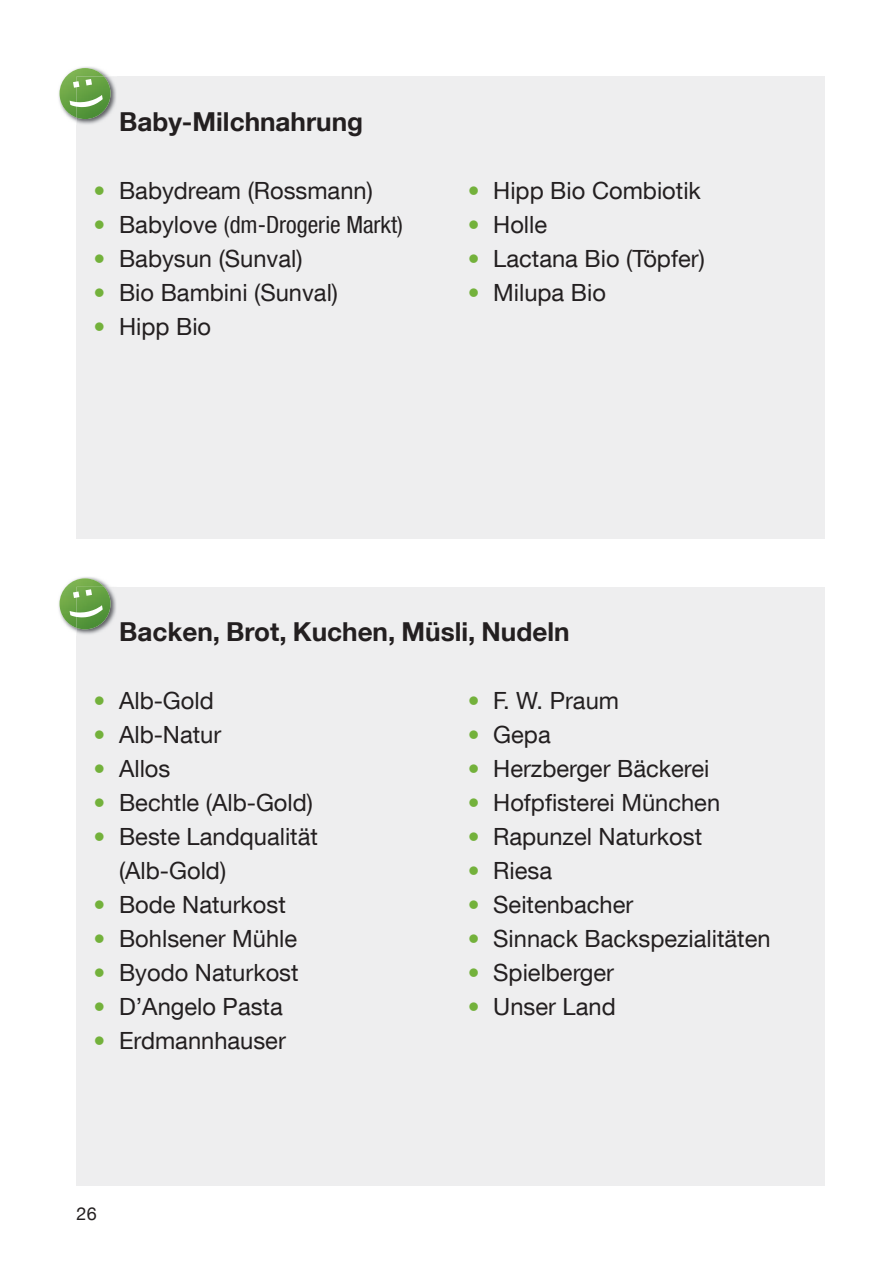
<style>
.page{position:relative;width:893px;height:1263px;background:#fff}
.page>*{position:absolute;margin:0;border:0;box-sizing:border-box;transform-origin:0 0}
.t1{font:700 26.1px "Helvetica Neue LT Com";color:#231f20}
.t2{font:23.7px/33.9px "Helvetica Neue LT Com";color:#231f20}
.t3{font:condensed 23.7px "Helvetica Neue LT Com";color:#231f20}
.t4{font:18px "Helvetica Neue LT Com";color:#231f20}
.s1{color:#73b13b}
.s2{font-stretch:normal;color:#73b13b}
.s3{font-stretch:normal}
</style>
<div class="page">
<div style="left:77px;top:587px;width:748px;height:598px;background:#eeeeef"></div>
<img style="left:58px;top:577px;width:52px;height:58px">
<img style="left:77px;top:590px;width:39px;height:45px">
<img style="left:60px;top:578px;width:44px;height:50px">
<img style="left:77px;top:587px;width:34px;height:42px">
<svg style="left:70px;top:589px;width:33px;height:28px"></svg>
<div style="left:77px;top:77px;width:748px;height:462px;background:#eeeeef"></div>
<img style="left:58px;top:67px;width:59px;height:58px">
<img style="left:77px;top:77px;width:40px;height:48px">
<img style="left:60px;top:68px;width:44px;height:50px">
<img style="left:77px;top:77px;width:34px;height:42px">
<svg style="left:70px;top:79px;width:33px;height:28px"></svg>
<p class="t1" style="left:119px;top:105px;width:246px">Baby-Milchnahrung</p>
<p class="t2" style="left:94px;top:173px;width:281px"><span class="s1">•</span> Babydream (Rossmann)</p>
<p class="t3" style="left:94px;top:211px;width:311px"><span class="s2">•</span> <span class="s3">Babylove</span> (dm-Drogerie Markt)</p>
<p class="t2" style="left:94px;top:241px;width:210px"><span class="s1">•</span> Babysun (Sunval)</p>
<p class="t2" style="left:94px;top:275px;width:246px"><span class="s1">•</span> Bio Bambini (Sunval)</p>
<p class="t2" style="left:94px;top:309px;width:119px"><span class="s1">•</span> Hipp Bio</p>
<p class="t2" style="left:468px;top:173px;width:235px"><span class="s1">•</span> Hipp Bio Combiotik</p>
<p class="t2" style="left:468px;top:207px;width:81px"><span class="s1">•</span> Holle</p>
<p class="t2" style="left:468px;top:241px;width:239px"><span class="s1">•</span> Lactana Bio (Töpfer)</p>
<p class="t2" style="left:468px;top:275px;width:140px"><span class="s1">•</span> Milupa Bio</p>
<p class="t1" style="left:119px;top:615px;width:452px">Backen, Brot, Kuchen, Müsli, Nudeln</p>
<p class="t2" style="left:94px;top:683px;width:122px"><span class="s1">•</span> Alb-Gold</p>
<p class="t2" style="left:94px;top:717px;width:129px"><span class="s1">•</span> Alb-Natur</p>
<p class="t2" style="left:94px;top:751px;width:78px"><span class="s1">•</span> Allos</p>
<p class="t2" style="left:94px;top:785px;width:221px"><span class="s1">•</span> Bechtle (Alb-Gold)</p>
<p class="t2" style="left:119px;top:819px;width:200px;text-indent:-26px"><span class="s1">•</span> Beste Landqualität (Alb-Gold)</p>
<p class="t2" style="left:94px;top:887px;width:194px"><span class="s1">•</span> Bode Naturkost</p>
<p class="t2" style="left:94px;top:921px;width:205px"><span class="s1">•</span> Bohlsener Mühle</p>
<p class="t2" style="left:94px;top:955px;width:207px"><span class="s1">•</span> Byodo Naturkost</p>
<p class="t2" style="left:94px;top:989px;width:191px"><span class="s1">•</span> D’Angelo Pasta</p>
<p class="t2" style="left:94px;top:1023px;width:194px"><span class="s1">•</span> Erdmannhauser</p>
<p class="t4" style="left:77px;top:1202px;width:22px">26</p>
<p class="t2" style="left:468px;top:683px;width:153px"><span class="s1">•</span> F. W. Praum</p>
<p class="t2" style="left:468px;top:717px;width:84px"><span class="s1">•</span> Gepa</p>
<p class="t2" style="left:468px;top:751px;width:243px"><span class="s1">•</span> Herzberger Bäckerei</p>
<p class="t2" style="left:468px;top:785px;width:254px"><span class="s1">•</span> Hofpfisterei München</p>
<p class="t2" style="left:468px;top:819px;width:236px"><span class="s1">•</span> Rapunzel Naturkost</p>
<p class="t2" style="left:468px;top:853px;width:86px"><span class="s1">•</span> Riesa</p>
<p class="t2" style="left:468px;top:887px;width:167px"><span class="s1">•</span> Seitenbacher</p>
<p class="t2" style="left:468px;top:921px;width:304px"><span class="s1">•</span> Sinnack Backspezialitäten</p>
<p class="t2" style="left:468px;top:955px;width:148px"><span class="s1">•</span> Spielberger</p>
<p class="t2" style="left:468px;top:989px;width:149px"><span class="s1">•</span> Unser Land</p>
</div>
